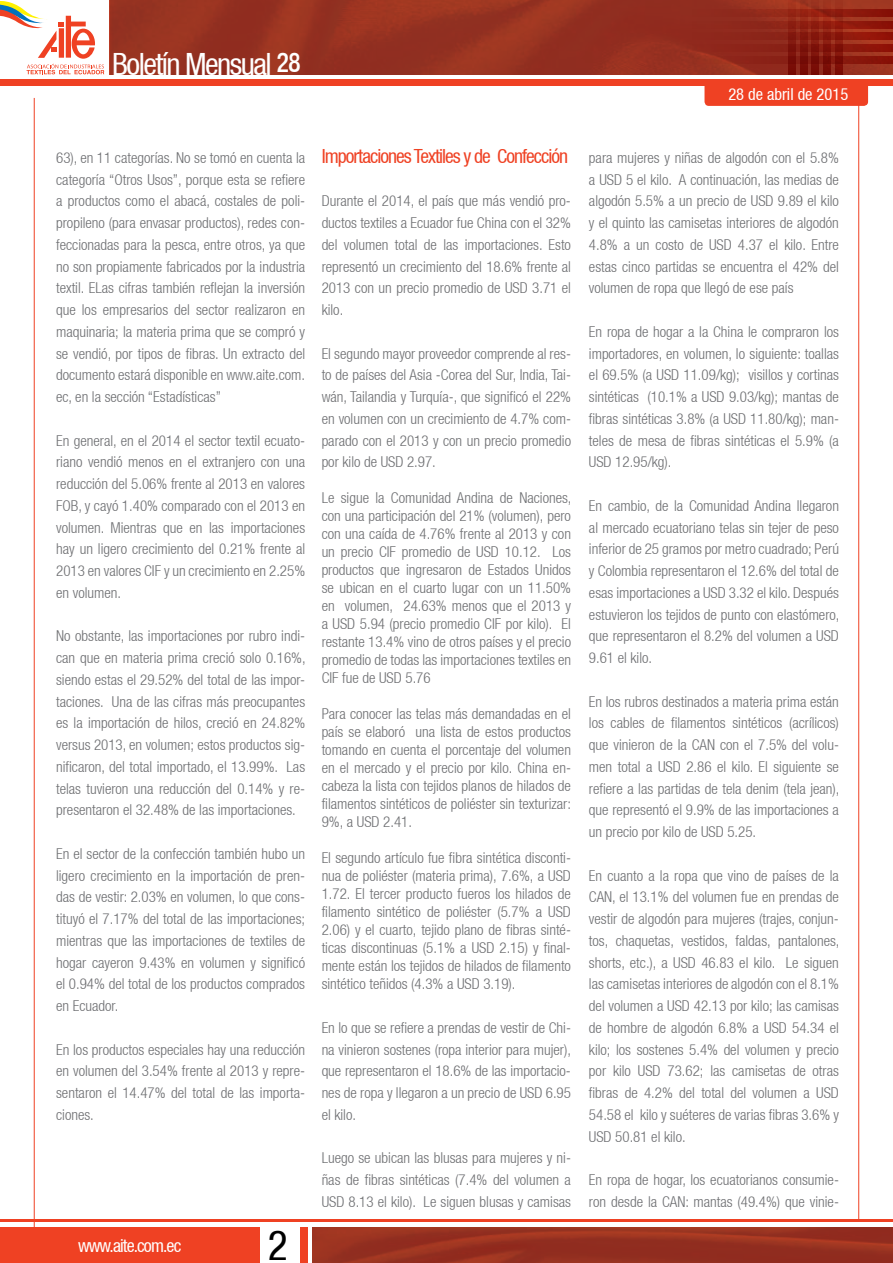
<style>
.page{position:relative;width:893px;height:1263px;background:#fff}
.page>*{position:absolute;margin:0;border:0;box-sizing:border-box;transform-origin:0 0}
.t1{font:condensed 41.55px "Helvetica Neue LT";color:#000}
.t2{font:condensed 30.6px "Helvetica Neue LT";letter-spacing:-.05em;color:#fff}
.t3{font:500 condensed 27.3px "Helvetica Neue LT";color:#fff;scale:.92 1}
.t4{font:condensed 19.5px "Helvetica Neue LT";letter-spacing:-.05em;color:#ef4123}
.t5{font:condensed 18px "Helvetica Neue LT";letter-spacing:-.05em;color:#fff}
.t6{font:condensed 16.5px "Helvetica Neue LT";color:#fff}
.t7{font:300 condensed 15px/21.8px "Helvetica Neue LT";color:#6d6e71;text-align:justify}
</style>
<div class="page">
<svg style="left:0;top:1px;width:104px;height:73px"></svg>
<div style="left:0;top:79px;width:893px;height:7px;background:#ef4123"></div>
<img style="left:110px;top:0;width:783px;height:75px">
<svg style="left:687px;top:9px;width:206px;height:8px"></svg>
<svg style="left:687px;top:21px;width:206px;height:7px"></svg>
<svg style="left:687px;top:33px;width:206px;height:7px"></svg>
<svg style="left:687px;top:44px;width:206px;height:8px"></svg>
<svg style="left:687px;top:56px;width:206px;height:8px"></svg>
<svg style="left:835px;top:0;width:8px;height:74px"></svg>
<svg style="left:823px;top:0;width:8px;height:74px"></svg>
<svg style="left:811px;top:0;width:8px;height:74px"></svg>
<svg style="left:800px;top:0;width:7px;height:74px"></svg>
<svg style="left:788px;top:0;width:8px;height:74px"></svg>
<hr style="left:0;top:1219px;width:893px;height:3px;background:#ef4123">
<div style="left:0;top:1227px;width:259px;height:36px;background:#ef4123"></div>
<div style="left:300px;top:1227px;width:8px;height:36px;background:#ef4123"></div>
<hr style="left:858px;top:84px;width:1px;height:1136px;background:#ef4123">
<img style="left:313px;top:1227px;width:580px;height:36px">
<div style="left:704px;top:82px;width:164px;height:24px;background:#ef4123;border-radius:4px"></div>
<hr style="left:34px;top:98px;width:1px;height:1136px;background:#ef4123">
<h2 class="t2" style="left:112px;top:46px;width:161px">Boletín Mensual</h2>
<h3 class="t3" style="left:277px;top:46px;width:27px">28</h3>
<p class="t6" style="left:728px;top:84px;width:121px">28 de abril de 2015</p>
<p class="t7" style="left:56px;top:146px;width:251px">63), en 11 categorías. No se tomó en cuenta la categoría “Otros Usos”, porque esta se refiere a productos como el abacá, costales de poli&shy;propileno (para envasar productos), redes con&shy;feccionadas para la pesca, entre otros, ya que no son propiamente fabricados por la industria textil. ELas cifras también reflejan la inversión que los empresarios del sector realizaron en maquinaria; la materia prima que se compró y se vendió, por tipos de fibras. Un extracto del documento estará disponible en www.aite.com. ec, en la sección “Estadísticas”</p>
<p class="t7" style="left:56px;top:429px;width:251px">En general, en el 2014 el sector textil ecuato&shy;riano vendió menos en el extranjero con una reducción del 5.06% frente al 2013 en valores FOB, y cayó 1.40% comparado con el 2013 en volumen. Mientras que en las importaciones hay un ligero crecimiento del 0.21% frente al 2013 en valores CIF y un crecimiento en 2.25% en volumen.</p>
<p class="t7" style="left:56px;top:625px;width:251px">No obstante, las importaciones por rubro indi&shy;can que en materia prima creció solo 0.16%, siendo estas el 29.52% del total de las impor&shy;taciones. Una de las cifras más preocupantes es la importación de hilos, creció en 24.82% versus 2013, en volumen; estos productos sig&shy;nificaron, del total importado, el 13.99%. Las telas tuvieron una reducción del 0.14% y re&shy;presentaron el 32.48% de las importaciones.</p>
<p class="t7" style="left:56px;top:842px;width:251px">En el sector de la confección también hubo un ligero crecimiento en la importación de pren&shy;das de vestir: 2.03% en volumen, lo que cons&shy;tituyó el 7.17% del total de las importaciones; mientras que las importaciones de textiles de hogar cayeron 9.43% en volumen y significó el 0.94% del total de los productos comprados en Ecuador.</p>
<p class="t7" style="left:56px;top:1038px;width:251px">En los productos especiales hay una reducción en volumen del 3.54% frente al 2013 y repre&shy;sentaron el 14.47% del total de las importa&shy;ciones.</p>
<p class="t5" style="left:78px;top:1235px;width:105px">www.aite.com.ec</p>
<h1 class="t1" style="left:268px;top:1221px;width:21px">2</h1>
<h3 class="t4" style="left:322px;top:145px;width:248px">Importaciones Textiles y de Confección</h3>
<p class="t7" style="left:322px;top:190px;width:251px">Durante el 2014, el país que más vendió pro&shy;ductos textiles a Ecuador fue China con el 32% del volumen total de las importaciones. Esto representó un crecimiento del 18.6% frente al 2013 con un precio promedio de USD 3.71 el kilo.</p>
<p class="t7" style="left:322px;top:342px;width:251px">El segundo mayor proveedor comprende al res&shy;to de países del Asia -Corea del Sur, India, Tai&shy;wán, Tailandia y Turquía-, que significó el 22% en volumen con un crecimiento de 4.7% com&shy;parado con el 2013 y con un precio promedio por kilo de USD 2.97.</p>
<p class="t7" style="left:322px;top:489px;width:251px;line-height:18px">Le sigue la Comunidad Andina de Naciones, con una participación del 21% (volumen), pero con una caída de 4.76% frente al 2013 y con un precio CIF promedio de USD 10.12. Los productos que ingresaron de Estados Unidos se ubican en el cuarto lugar con un 11.50% en volumen, 24.63% menos que el 2013 y a USD 5.94 (precio promedio CIF por kilo). El restante 13.4% vino de otros países y el precio promedio de todas las importaciones textiles en CIF fue de USD 5.76</p>
<p class="t7" style="left:322px;top:705px;width:251px;line-height:18px">Para conocer las telas más demandadas en el país se elaboró una lista de estos productos tomando en cuenta el porcentaje del volumen en el mercado y el precio por kilo. China en&shy;cabeza la lista con tejidos planos de hilados de filamentos sintéticos de poliéster sin texturizar:<br>9%, a USD 2.41.</p>
<p class="t7" style="left:322px;top:849px;width:251px;line-height:18px">El segundo artículo fue fibra sintética disconti&shy;nua de poliéster (materia prima), 7.6%, a USD 1.72. El tercer producto fueros los hilados de filamento sintético de poliéster (5.7% a USD 2.06) y el cuarto, tejido plano de fibras sinté&shy;ticas discontinuas (5.1% a USD 2.15) y final&shy;mente están los tejidos de hilados de filamento sintético teñidos (4.3% a USD 3.19).</p>
<p class="t7" style="left:322px;top:1016px;width:251px">En lo que se refiere a prendas de vestir de Chi&shy;na vinieron sostenes (ropa interior para mujer), que representaron el 18.6% de las importacio&shy;nes de ropa y llegaron a un precio de USD 6.95 el kilo.</p>
<p class="t7" style="left:322px;top:1147px;width:251px">Luego se ubican las blusas para mujeres y ni&shy;ñas de fibras sintéticas (7.4% del volumen a USD 8.13 el kilo). Le siguen blusas y camisas</p>
<p class="t7" style="left:589px;top:146px;width:252px">para mujeres y niñas de algodón con el 5.8% a USD 5 el kilo. A continuación, las medias de algodón 5.5% a un precio de USD 9.89 el kilo y el quinto las camisetas interiores de algodón 4.8% a un costo de USD 4.37 el kilo. Entre estas cinco partidas se encuentra el 42% del volumen de ropa que llegó de ese país</p>
<p class="t7" style="left:589px;top:320px;width:252px">En ropa de hogar a la China le compraron los importadores, en volumen, lo siguiente: toallas el 69.5% (a USD 11.09/kg); visillos y cortinas sintéticas (10.1% a USD 9.03/kg); mantas de fibras sintéticas 3.8% (a USD 11.80/kg); man&shy;teles de mesa de fibras sintéticas el 5.9% (a USD 12.95/kg).</p>
<p class="t7" style="left:589px;top:494px;width:252px">En cambio, de la Comunidad Andina llegaron al mercado ecuatoriano telas sin tejer de peso inferior de 25 gramos por metro cuadrado; Perú y Colombia representaron el 12.6% del total de esas importaciones a USD 3.32 el kilo. Después estuvieron los tejidos de punto con elastómero, que representaron el 8.2% del volumen a USD 9.61 el kilo.</p>
<p class="t7" style="left:589px;top:690px;width:252px">En los rubros destinados a materia prima están los cables de filamentos sintéticos (acrílicos) que vinieron de la CAN con el 7.5% del volu&shy;men total a USD 2.86 el kilo. El siguiente se refiere a las partidas de tela denim (tela jean), que representó el 9.9% de las importaciones a un precio por kilo de USD 5.25.</p>
<p class="t7" style="left:589px;top:864px;width:252px">En cuanto a la ropa que vino de países de la CAN, el 13.1% del volumen fue en prendas de vestir de algodón para mujeres (trajes, conjun&shy;tos, chaquetas, vestidos, faldas, pantalones, shorts, etc.), a USD 46.83 el kilo. Le siguen las camisetas interiores de algodón con el 8.1% del volumen a USD 42.13 por kilo; las camisas de hombre de algodón 6.8% a USD 54.34 el kilo; los sostenes 5.4% del volumen y precio por kilo USD 73.62; las camisetas de otras fibras de 4.2% del total del volumen a USD 54.58 el kilo y suéteres de varias fibras 3.6% y USD 50.81 el kilo.</p>
<p class="t7" style="left:589px;top:1169px;width:252px">En ropa de hogar, los ecuatorianos consumie&shy;ron desde la CAN: mantas (49.4%) que vinie-</p>
</div>
